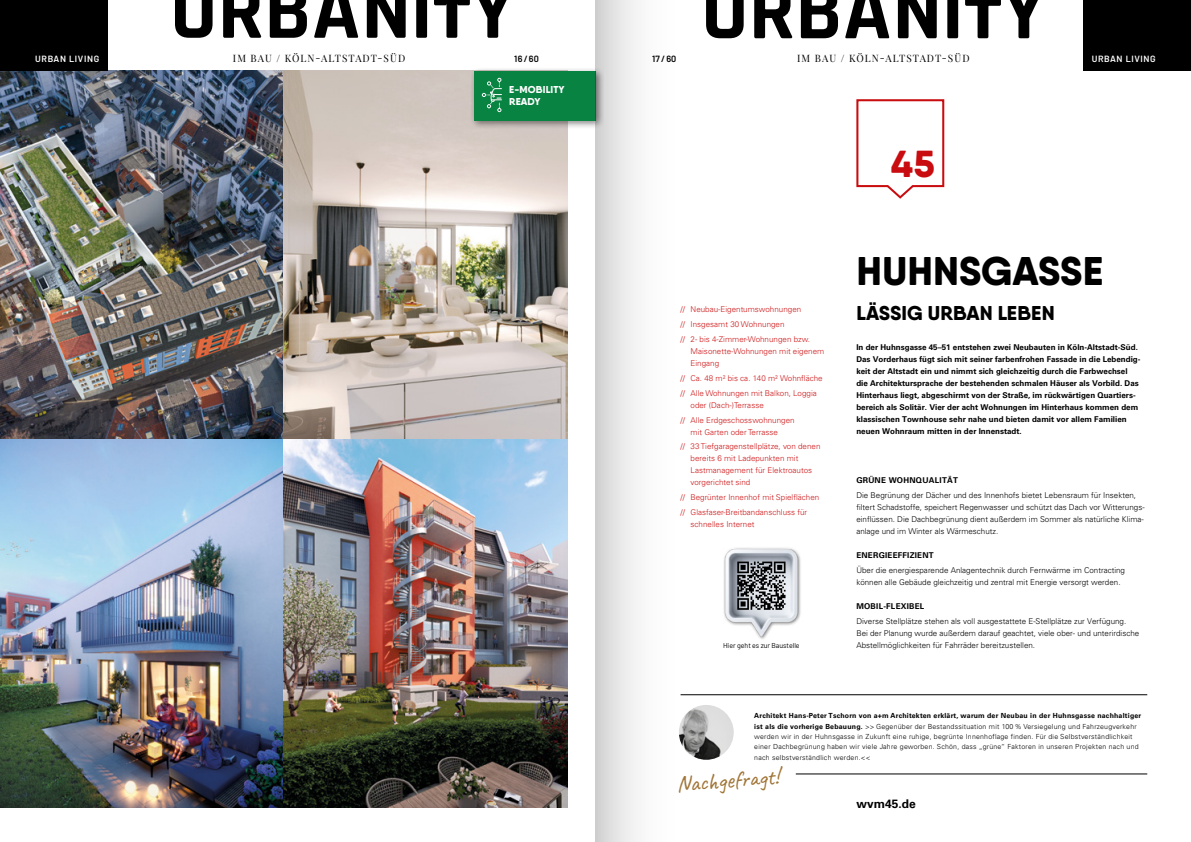
<style>
.page{position:relative;width:1191px;height:842px;background:#fff}
.page>*{position:absolute;margin:0;border:0;box-sizing:border-box;transform-origin:0 0}
.t1{font:800 40px "Qanelas Soft";letter-spacing:.01em;color:#000}
.t2{font:800 37.6px "Qanelas Soft";color:#c90c0f}
.t3{font:24px "Caveat";color:#a07536}
.t4{font:800 20px "Qanelas Soft";letter-spacing:.005em;color:#000}
.t5{font:700 12px "Univers LT Pro 65";color:#000}
.t6{font:10px "Playfair Display";letter-spacing:.11em;color:#000}
.t7{font:800 10px/12px "Qanelas Soft";letter-spacing:.01em;color:#fff}
.t8{font:600 9px "Barlow";letter-spacing:.07em;color:#fff}
.t9{font:600 9px "Barlow";letter-spacing:.01em;color:#000}
.t10{font:300 8px/12px "Univers LT Pro 45";color:#000}
.t11{font:700 8px/12px "Univers LT Pro 65";color:#000}
.t12{font:300 8px/14.8px "Univers LT Pro 45";letter-spacing:.005em;color:#cd1719}
.t13{font:700 8px "Univers LT Pro 65";letter-spacing:.03em;color:#000}
.t14{font:300 7px/10.4px "Univers LT Pro 45";letter-spacing:.03em;color:#000}
.t15{font:700 7px "Univers LT Pro 65";letter-spacing:.03em;color:#000}
.t16{font:7px "Barlow";color:#000}
.s1{font-family:"Univers LT Pro 65";font-weight:700}
</style>
<div class="page">
<img style="left:0;top:71px;width:567px;height:737px">
<hr style="left:680px;top:694px;width:467px;height:1px;background:#000">
<hr style="left:796px;top:774px;width:351px;height:1px;background:#000">
<img style="left:679px;top:705px;width:54px;height:55px;border-radius:27px">
<svg style="left:856px;top:99px;width:89px;height:100px"></svg>
<img style="left:724px;top:547px;width:77px;height:92px">
<svg style="left:712px;top:0;width:126px;height:38px"></svg>
<svg style="left:898px;top:0;width:140px;height:38px"></svg>
<svg style="left:845px;top:0;width:44px;height:38px"></svg>
<svg style="left:175px;top:0;width:132px;height:38px"></svg>
<svg style="left:367px;top:0;width:140px;height:38px"></svg>
<svg style="left:314px;top:0;width:44px;height:38px"></svg>
<div style="left:1083px;top:0;width:108px;height:71px;background:#000"></div>
<div style="left:0;top:0;width:108px;height:71px;background:#000"></div>
<div style="left:469px;top:66px;width:135px;height:63px;background:#000;opacity:.5"></div>
<div style="left:474px;top:71px;width:121px;height:49px;background:#098341"></div>
<svg style="left:482px;top:78px;width:20px;height:34px"></svg>
<svg style="left:737px;top:562px;width:48px;height:48px;background:#66686c"></svg>
<svg style="left:595px;top:0;width:117px;height:842px"></svg>
<p class="t8" style="left:35px;top:53px;width:66px">URBAN LIVING</p>
<p class="t6" style="left:233px;top:52px;width:174px">IM BAU / KÖLN-ALTSTADT-SÜD</p>
<p class="t9" style="left:514px;top:53px;width:26px">16/60</p>
<p class="t9" style="left:652px;top:53px;width:26px">17/60</p>
<p class="t6" style="left:797px;top:52px;width:174px">IM BAU / KÖLN-ALTSTADT-SÜD</p>
<p class="t8" style="left:1091px;top:53px;width:66px">URBAN LIVING</p>
<p class="t7" style="left:509px;top:83px;width:57px">E-MOBILITY<br>READY</p>
<p class="t12" style="left:680px;top:302px;width:131px">// Neubau-Eigentumswohnungen<br>// Insgesamt 30 Wohnungen<br>// 2- bis 4-Zimmer-Wohnungen bzw.</p>
<p class="t12" style="left:690px;top:345px;width:135px;line-height:12px">Maisonette-Wohnungen mit eigenem<br>Eingang</p>
<p class="t12" style="left:680px;top:371px;width:144px">// Ca. 48 m² bis ca. 140 m² Wohnfläche // Alle Wohnungen mit Balkon, Loggia</p>
<p class="t12" style="left:680px;top:397px;width:116px;text-indent:10px">oder (Dach-)Terrasse<br>// Alle Erdgeschosswohnungen</p>
<p class="t12" style="left:680px;top:424px;width:141px;text-indent:10px">mit Garten oder Terrasse<br>// 33 Tiefgaragenstellplätze, von denen</p>
<p class="t12" style="left:690px;top:453px;width:123px;line-height:12px">bereits 6 mit Ladepunkten mit<br>Lastmanagement für Elektroautos vorgerichtet sind</p>
<p class="t12" style="left:680px;top:490px;width:140px">// Begrünter Innenhof mit Spielflächen // Glasfaser-Breitbandanschluss für</p>
<p class="t12" style="left:690px;top:517px;width:65px">schnelles Internet</p>
<p class="t16" style="left:723px;top:640px;width:78px">Hier geht es zur Baustelle</p>
<h2 class="t2" style="left:891px;top:140px;width:45px">45</h2>
<h1 class="t1" style="left:856px;top:246px;width:248px">HUHNSGASSE</h1>
<h3 class="t4" style="left:856px;top:301px;width:200px">LÄSSIG URBAN LEBEN</h3>
<p class="t11" style="left:856px;top:341px;width:286px">In der Huhnsgasse 45–51 entstehen zwei Neubauten in Köln-Altstadt-Süd.<br>Das Vorderhaus fügt sich mit seiner farbenfrohen Fassade in die Lebendig&shy;keit der Altstadt ein und nimmt sich gleichzeitig durch die Farbwechsel die Architektursprache der bestehenden schmalen Häuser als Vorbild. Das Hinterhaus liegt, abgeschirmt von der Straße, im rückwärtigen Quartiers&shy;bereich als Solitär. Vier der acht Wohnungen im Hinterhaus kommen dem klassischen Townhouse sehr nahe und bieten damit vor allem Familien neuen Wohnraum mitten in der Innenstadt.</p>
<p class="t13" style="left:856px;top:476px;width:103px">GRÜNE WOHNQUALITÄT</p>
<p class="t10" style="left:856px;top:489px;width:290px">Die Begrünung der Dächer und des Innenhofs bietet Lebensraum für Insekten, filtert Schadstoffe, speichert Regenwasser und schützt das Dach vor Witterungs&shy;einflüssen. Die Dachbegrünung dient außerdem im Sommer als natürliche Klima&shy;anlage und im Winter als Wärmeschutz.</p>
<p class="t13" style="left:856px;top:551px;width:79px">ENERGIEEFFIZIENT</p>
<p class="t10" style="left:856px;top:564px;width:270px">Über die energiesparende Anlagentechnik durch Fernwärme im Contracting können alle Gebäude gleichzeitig und zentral mit Energie versorgt werden.</p>
<p class="t13" style="left:856px;top:601px;width:70px">MOBIL-FLEXIBEL</p>
<p class="t10" style="left:856px;top:615px;width:284px">Diverse Stellplätze stehen als voll ausgestattete E-Stellplätze zur Verfügung.<br>Bei der Planung wurde außerdem darauf geachtet, viele ober- und unterirdische<br>Abstellmöglichkeiten für Fahrräder bereitzustellen.</p>
<p class="t15" style="left:754px;top:711px;width:388px">Architekt Hans-Peter Tschorn von a+m Architekten erklärt, warum der Neubau in der Huhnsgasse nachhaltiger</p>
<p class="t14" style="left:754px;top:721px;width:386px"><span class="s1">ist als die vorherige Bebauung.</span> &gt;&gt; Gegenüber der Bestandssituation mit 100 % Versiegelung und Fahrzeugverkehr werden wir in der Huhnsgasse in Zukunft eine ruhige, begrünte Innenhoflage finden. Für die Selbstverständlichkeit einer Dachbegrünung haben wir viele Jahre geworben. Schön, dass „grüne“ Faktoren in unseren Projekten nach und nach selbstverständlich werden.&lt;&lt;</p>
<h3 class="t3" style="left:675px;top:769px;width:105px;rotate:-4deg">Nachgefragt!</h3>
<h3 class="t5" style="left:856px;top:796px;width:61px">wvm45.de</h3>
</div>
